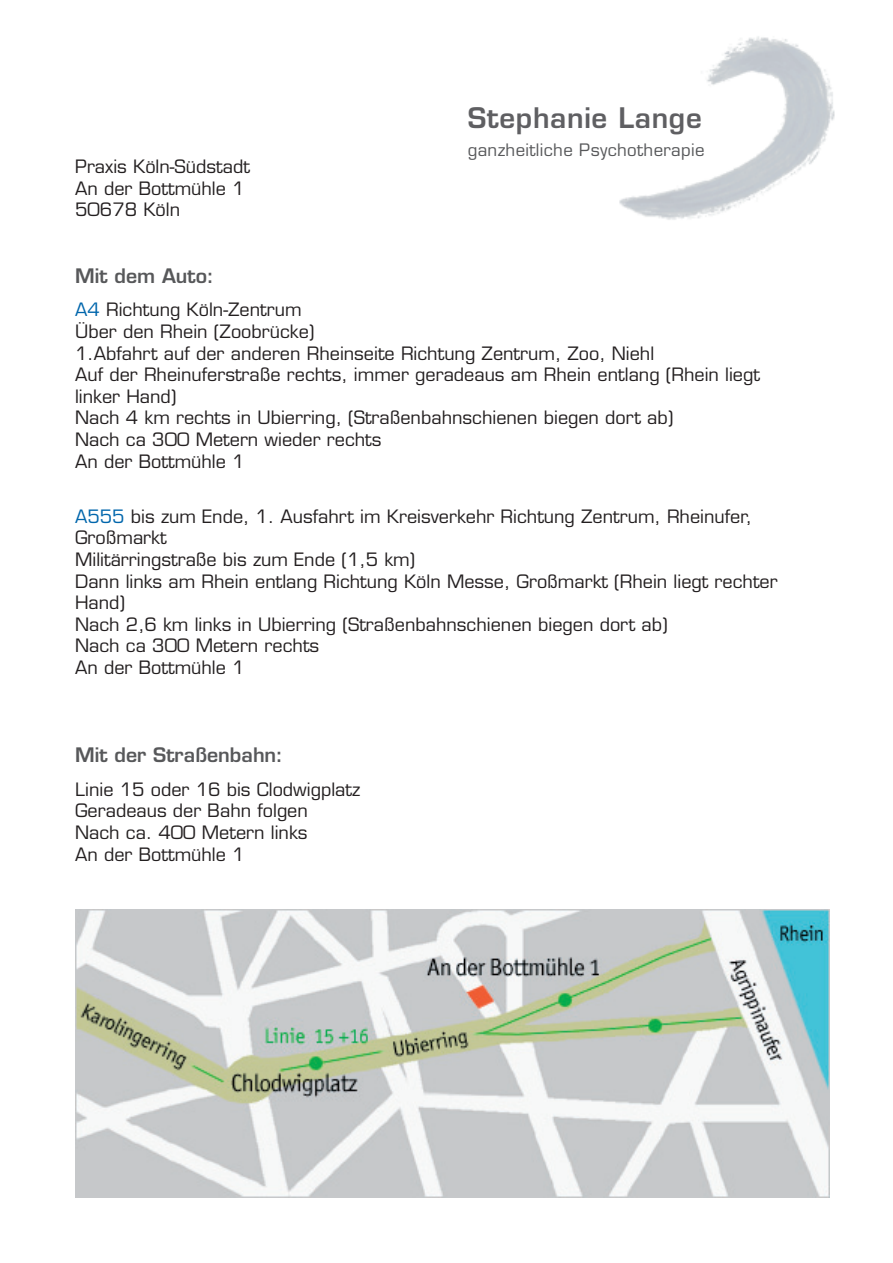
<style>
.page{position:relative;width:893px;height:1263px;background:#fff}
.page>*{position:absolute;margin:0;border:0;box-sizing:border-box;transform-origin:0 0}
.t1{font:600 27.6px "Eurostile";letter-spacing:.025em;color:#5f5f62}
.t2{font:600 19.5px "Eurostile";color:#57585a}
.t3{font:18px/21.6px "Eurostile";color:#231f20}
.t4{font:16.8px "Eurostile";letter-spacing:.02em;color:#57585a}
.s1{color:#0166ac}
</style>
<div class="page">
<img style="left:75px;top:909px;width:755px;height:288px">
<img style="left:619px;top:36px;width:216px;height:184px">
<div style="left:465px;top:105px;width:257px;height:64px;background:#fff"></div>
<p class="t3" style="left:75px;top:155px;width:176px">Praxis Köln-Südstadt<br>An der Bottmühle 1<br>50678 Köln</p>
<h1 class="t1" style="left:468px;top:101px;width:236px">Stephanie Lange</h1>
<p class="t4" style="left:468px;top:140px;width:238px">ganzheitliche Psychotherapie</p>
<p class="t2" style="left:75px;top:263px;width:140px">Mit dem Auto:</p>
<p class="t3" style="left:75px;top:299px;width:686px"><span class="s1">A4</span> Richtung Köln-Zentrum<br>Über den Rhein (Zoobrücke)<br>1.Abfahrt auf der anderen Rheinseite Richtung Zentrum, Zoo, Niehl<br>Auf der Rheinuferstraße rechts, immer geradeaus am Rhein entlang (Rhein liegt linker Hand)<br>Nach 4 km rechts in Ubierring, (Straßenbahnschienen biegen dort ab)<br>Nach ca 300 Metern wieder rechts<br>An der Bottmühle 1</p>
<p class="t3" style="left:75px;top:505px;width:704px"><span class="s1">A555</span> bis zum Ende, 1. Ausfahrt im Kreisverkehr Richtung Zentrum, Rheinufer, Großmarkt<br>Militärringstraße bis zum Ende (1,5 km)<br>Dann links am Rhein entlang Richtung Köln Messe, Großmarkt (Rhein liegt rechter Hand)<br>Nach 2,6 km links in Ubierring (Straßenbahnschienen biegen dort ab)<br>Nach ca 300 Metern rechts<br>An der Bottmühle 1</p>
<p class="t2" style="left:75px;top:743px;width:210px">Mit der Straßenbahn:</p>
<p class="t3" style="left:75px;top:778px;width:287px">Linie 15 oder 16 bis Clodwigplatz<br>Geradeaus der Bahn folgen<br>Nach ca. 400 Metern links<br>An der Bottmühle 1</p>
</div>
